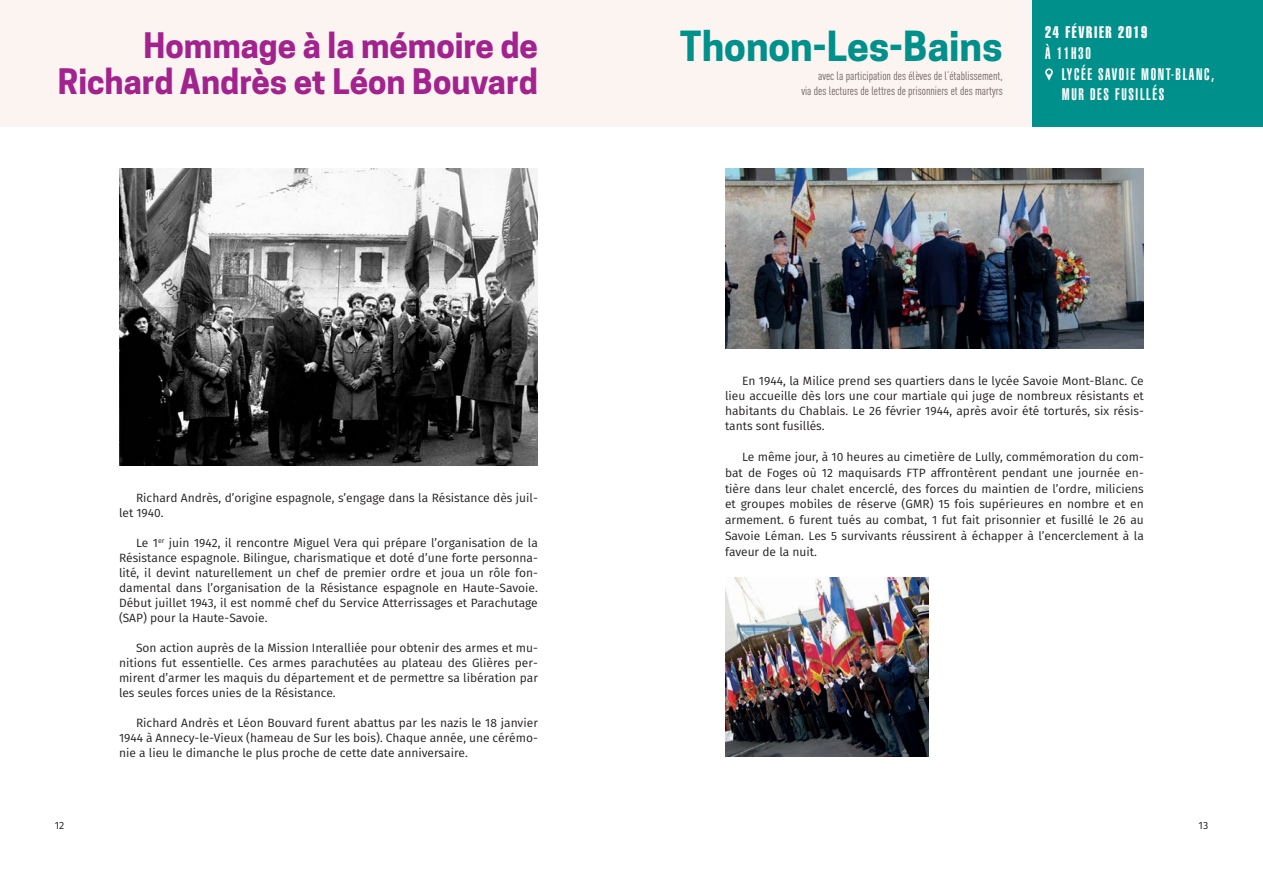
<style>
.page{position:relative;width:1263px;height:893px;background:#fff}
.page>*{position:absolute;margin:0;border:0;box-sizing:border-box;transform-origin:0 0}
.t1{font:800 39px "Cooper Hewitt";color:#00908b}
.t2{font:800 33px/36px "Cooper Hewitt";color:#a2238e;text-align:right}
.t3{font:16.5px/19.8px "Helvetica LT Std Ultra Comp";letter-spacing:.1em;color:#fff}
.t4{font:16.5px "Helvetica LT Std Extra Comp";letter-spacing:.1em;color:#fff}
.texte{font:12px/15px "Fira Sans";color:#231f20;text-align:justify}
.t5{font:12px "DIN Cond Regular Alternate";color:#6b5e5c}
.t6{font:10.5px "Fira Sans";color:#231f20}
</style>
<div class="page">
<img style="left:119px;top:169px;width:419px;height:297px">
<img style="left:725px;top:169px;width:419px;height:179px">
<img style="left:725px;top:577px;width:203px;height:180px">
<div style="left:1032px;top:0;width:231px;height:127px;background:#00908b"></div>
<svg style="left:1045px;top:68px;width:8px;height:12px"></svg>
<div style="left:631px;top:0;width:401px;height:127px;background:#fcf4f0"></div>
<div style="left:0;top:0;width:631px;height:127px;background:#fcf4f0"></div>
<p class="t2" style="left:58px;top:27px;width:482px">Hommage à la mémoire de<br>Richard Andrès et Léon Bouvard</p>
<p class="texte" style="left:119px;top:490px;width:420px;text-indent:17px">Richard Andrès, d’origine espagnole, s’engage dans la Résistance dès juil&shy;let 1940.</p>
<p class="texte" style="left:119px;top:535px;width:420px;text-indent:17px">Le 1<sup>er</sup> juin 1942, il rencontre Miguel Vera qui prépare l’organisation de la Résistance espagnole. Bilingue, charismatique et doté d’une forte personna&shy;lité, il devint naturellement un chef de premier ordre et joua un rôle fon&shy;damental dans l’organisation de la Résistance espagnole en Haute-Savoie.<br>Début juillet 1943, il est nommé chef du Service Atterrissages et Parachutage (SAP) pour la Haute-Savoie.</p>
<p class="texte" style="left:119px;top:640px;width:420px;text-indent:17px">Son action auprès de la Mission Interalliée pour obtenir des armes et mu&shy;nitions fut essentielle. Ces armes parachutées au plateau des Glières per&shy;mirent d’armer les maquis du département et de permettre sa libération par les seules forces unies de la Résistance.</p>
<p class="texte" style="left:119px;top:715px;width:420px;text-indent:17px">Richard Andrès et Léon Bouvard furent abattus par les nazis le 18 janvier 1944 à Annecy-le-Vieux (hameau de Sur les bois). Chaque année, une cérémo&shy;nie a lieu le dimanche le plus proche de cette date anniversaire.</p>
<p class="t1" style="left:680px;top:23px;width:324px">Thonon-Les-Bains</p>
<p class="t5" style="left:818px;top:69px;width:186px">avec la participation des élèves de l’établissement,</p>
<p class="t5" style="left:801px;top:84px;width:203px">via des lectures de lettres de prisonniers et des martyrs</p>
<p class="t4" style="left:1045px;top:23px;width:104px">24 FÉVRIER 2019</p>
<p class="t3" style="left:1045px;top:44px;width:47px">À 11H30</p>
<p class="t3" style="left:1062px;top:65px;width:154px">LYCÉE SAVOIE MONT-BLANC,<br>MUR DES FUSILLÉS</p>
<p class="texte" style="left:725px;top:373px;width:420px;text-indent:17px">En 1944, la Milice prend ses quartiers dans le lycée Savoie Mont-Blanc. Ce lieu accueille dès lors une cour martiale qui juge de nombreux résistants et habitants du Chablais. Le 26 février 1944, après avoir été torturés, six résis&shy;tants sont fusillés.</p>
<p class="texte" style="left:725px;top:449px;width:420px;line-height:15.8px;text-indent:17px">Le même jour, à 10 heures au cimetière de Lully, commémoration du com&shy;bat de Foges où 12 maquisards FTP affrontèrent pendant une journée en&shy;tière dans leur chalet encerclé, des forces du maintien de l’ordre, miliciens et groupes mobiles de réserve (GMR) 15 fois supérieures en nombre et en armement. 6 furent tués au combat, 1 fut fait prisonnier et fusillé le 26 au Savoie Léman. Les 5 survivants réussirent à échapper à l’encerclement à la faveur de la nuit.</p>
<p class="t6" style="left:55px;top:818px;width:11px">12</p>
<p class="t6" style="left:1198px;top:818px;width:11px">13</p>
</div>
